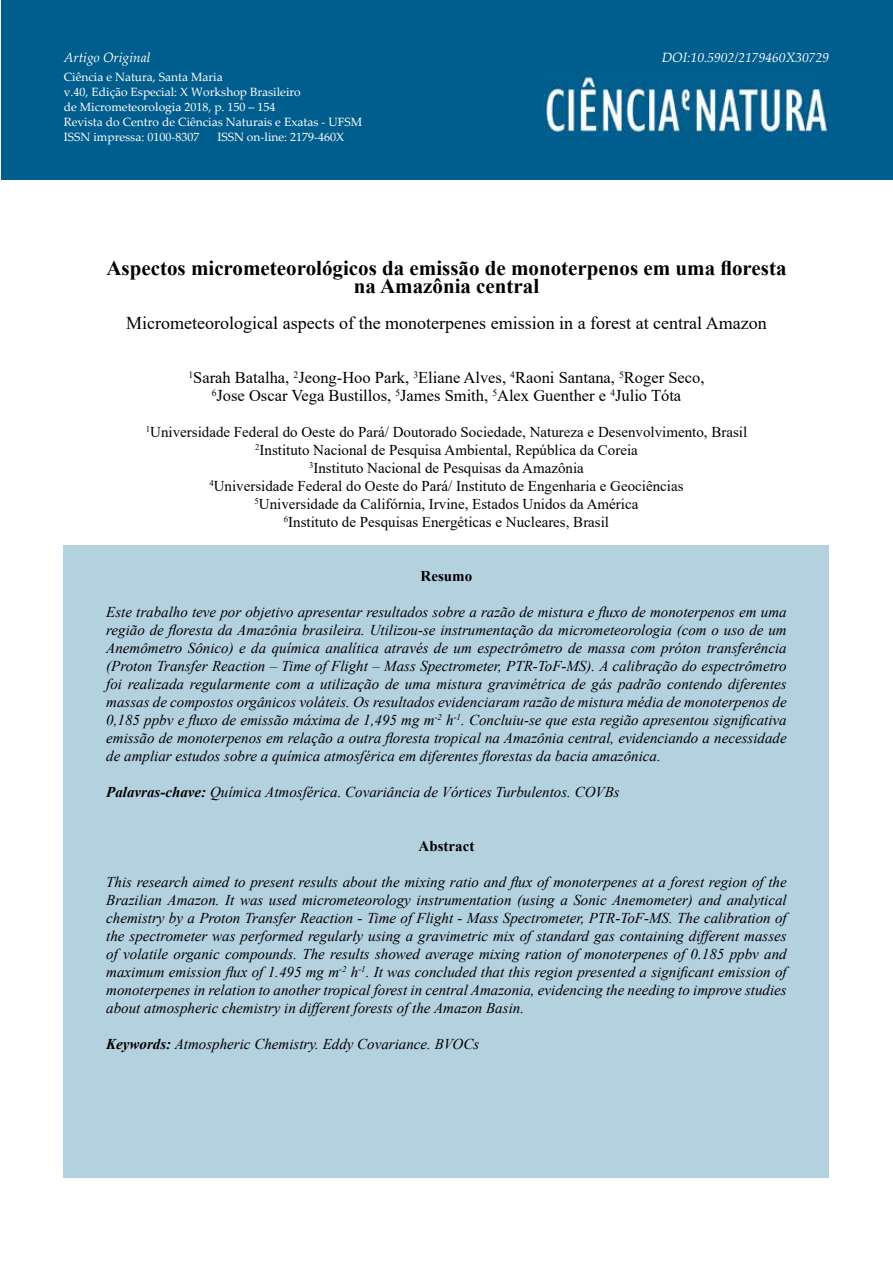
<style>
.page{position:relative;width:893px;height:1263px;background:#fff}
.page>*{position:absolute;margin:0;border:0;box-sizing:border-box;transform-origin:0 0}
.t1{font:700 21px/18px "Times New Roman";color:#000;text-align:center}
.t2{font:18px "Times New Roman";color:#000}
.t3{font:16.5px/18px "Times New Roman";color:#000;text-align:center}
.t4{font:italic 15px/18px "Times New Roman";color:#000;text-align:justify}
.t5{font:15px/18px "Times New Roman";color:#000;text-align:center}
.t6{font:700 15px "Times New Roman";color:#000}
.t7{font:italic 13.5px "Palatino Linotype";color:#fff}
.t8{font:12px/15px "Palatino Linotype";color:#fff}
.s1{font-weight:700}
</style>
<div class="page">
<div style="left:1px;top:0;width:891px;height:180px;background:#005e8e"></div>
<img style="left:544px;top:73px;width:287px;height:63px">
<div style="left:64px;top:545px;width:765px;height:633px;background:#b4d1e0"></div>
<p class="t7" style="left:64px;top:48px;width:88px">Artigo Original</p>
<p class="t7" style="left:662px;top:48px;width:169px">DOI:10.5902/2179460X30729</p>
<p class="t8" style="left:64px;top:69px;width:300px">Ciência e Natura, Santa Maria<br>v.40, Edição Especial: X Workshop Brasileiro<br>de Micrometeorologia 2018, p. 150 – 154<br>Revista do Centro de Ciências Naturais e Exatas - UFSM ISSN impressa: 0100-8307</p>
<p class="t8" style="left:217px;top:129px;width:128px">ISSN on-line: 2179-460X</p>
<h1 class="t1" style="left:106px;top:259px;width:682px">Aspectos micrometeorológicos da emissão de monoterpenos em uma floresta na Amazônia central</h1>
<p class="t2" style="left:126px;top:311px;width:642px">Micrometeorological aspects of the monoterpenes emission in a forest at central Amazon</p>
<p class="t3" style="left:188px;top:368px;width:518px"><sup>1</sup>Sarah Batalha, <sup>2</sup>Jeong-Hoo Park, <sup>3</sup>Eliane Alves, <sup>4</sup>Raoni Santana, <sup>5</sup>Roger Seco,<br><sup>6</sup>Jose Oscar Vega Bustillos, <sup>5</sup>James Smith, <sup>5</sup>Alex Guenther e <sup>4</sup>Julio Tóta</p>
<p class="t5" style="left:146px;top:423px;width:603px"><sup>1</sup>Universidade Federal do Oeste do Pará/ Doutorado Sociedade, Natureza e Desenvolvimento, Brasil <sup>2</sup>Instituto Nacional de Pesquisa Ambiental, República da Coreia<br><sup>3</sup>Instituto Nacional de Pesquisas da Amazônia<br><sup>4</sup>Universidade Federal do Oeste do Pará/ Instituto de Engenharia e Geociências<br><sup>5</sup>Universidade da Califórnia, Irvine, Estados Unidos da América<br><sup>6</sup>Instituto de Pesquisas Energéticas e Nucleares, Brasil</p>
<p class="t6" style="left:421px;top:565px;width:53px">Resumo</p>
<p class="t4" style="left:106px;top:603px;width:682px">Este trabalho teve por objetivo apresentar resultados sobre a razão de mistura e fluxo de monoterpenos em uma região de floresta da Amazônia brasileira. Utilizou-se instrumentação da micrometeorologia (com o uso de um Anemômetro Sônico) e da química analítica através de um espectrômetro de massa com próton transferência (Proton Transfer Reaction – Time of Flight – Mass Spectrometer, PTR-ToF-MS). A calibração do espectrômetro foi realizada regularmente com a utilização de uma mistura gravimétrica de gás padrão contendo diferentes massas de compostos orgânicos voláteis. Os resultados evidenciaram razão de mistura média de monoterpenos de 0,185 ppbv e fluxo de emissão máxima de 1,495 mg m<sup>-2</sup> h<sup>-1</sup>. Concluiu-se que esta região apresentou significativa emissão de monoterpenos em relação a outra floresta tropical na Amazônia central, evidenciando a necessidade de ampliar estudos sobre a química atmosférica em diferentes florestas da bacia amazônica.</p>
<p class="t4" style="left:106px;top:783px;width:515px"><span class="s1">Palavras-chave:</span> Química Atmosférica. Covariância de Vórtices Turbulentos. COVBs</p>
<p class="t6" style="left:419px;top:835px;width:57px">Abstract</p>
<p class="t4" style="left:106px;top:873px;width:682px">This research aimed to present results about the mixing ratio and flux of monoterpenes at a forest region of the Brazilian Amazon. It was used micrometeorology instrumentation (using a Sonic Anemometer) and analytical chemistry by a Proton Transfer Reaction - Time of Flight - Mass Spectrometer, PTR-ToF-MS. The calibration of the spectrometer was performed regularly using a gravimetric mix of standard gas containing different masses of volatile organic compounds. The results showed average mixing ration of monoterpenes of 0.185 ppbv and maximum emission flux of 1.495 mg m<sup>-2</sup> h<sup>-1</sup>. It was concluded that this region presented a significant emission of monoterpenes in relation to another tropical forest in central Amazonia, evidencing the needing to improve studies about atmospheric chemistry in different forests of the Amazon Basin.</p>
<p class="t4" style="left:106px;top:1035px;width:374px"><span class="s1">Keywords:</span> Atmospheric Chemistry. Eddy Covariance. BVOCs</p>
</div>
